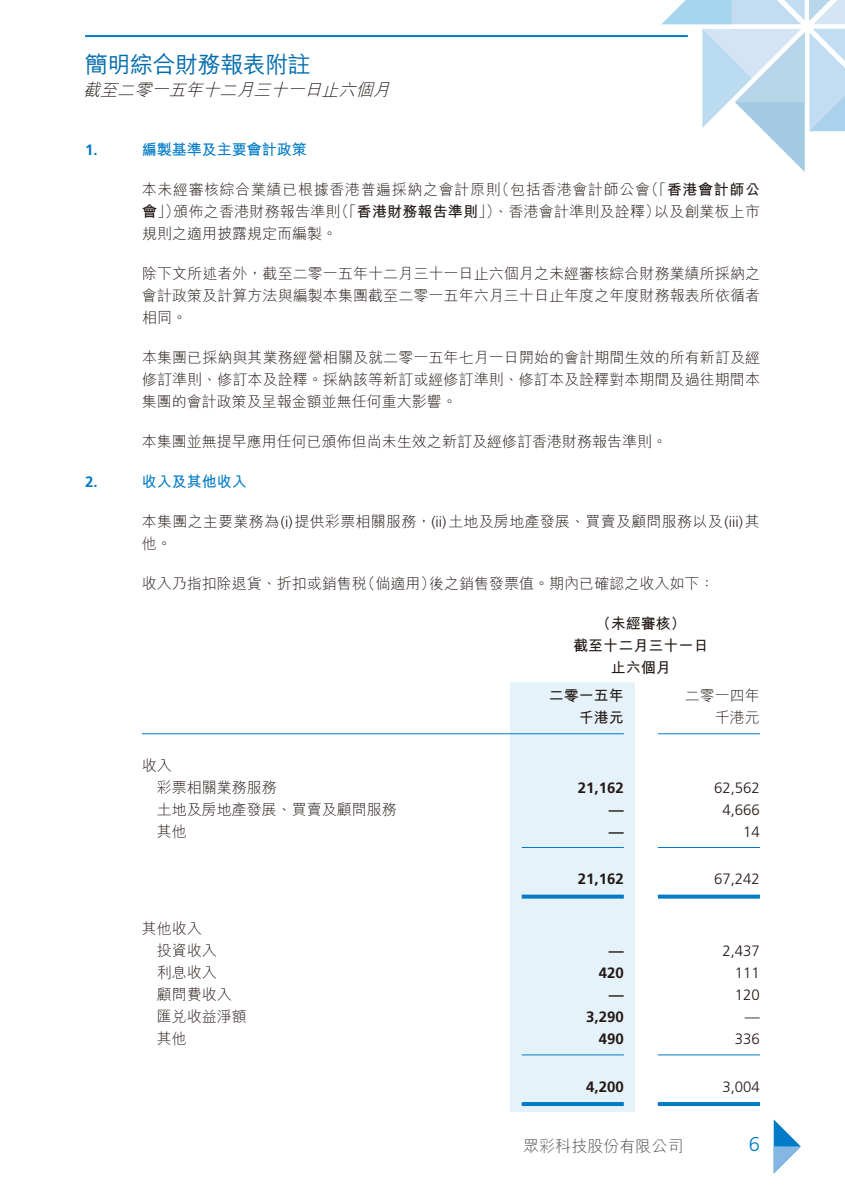
<style>
.page{position:relative;width:845px;height:1191px;background:#fff}
.page>*{position:absolute;margin:0;border:0;box-sizing:border-box;transform-origin:0 0}
.t1{font:500 23px "M Hei HK";letter-spacing:-.02em;color:#006bad}
.t2{font:300 20px "Frutiger LT Std";color:#007bc7}
.t3{font:italic 300 17px "M Hei HK";color:#231916}
.t4{font:300 16px "M Hei HK";color:#4d4a4a}
.t5{font:300 15px/22px "M Hei HK";letter-spacing:.005em;color:#231916}
.t6{font:300 15px "Frutiger LT Std";color:#231916}
.t7{font:700 15px/22px "M Hei HK";color:#231916;text-align:center}
.t8{font:300 15px "M Hei HK";letter-spacing:.04em;color:#231916}
.t9{font:700 15px "Frutiger LT Std";color:#231916}
.t10{font:700 15px "M Hei HK";color:#007bc7}
.t11{font:700 15px "Frutiger LT Std";color:#007bc7}
.s1{font-weight:300}
.s2{font-weight:700}
.s3{font-family:"Frutiger LT Std"}
</style>
<div class="page">
<svg style="left:661px;top:0;width:184px;height:172px"></svg>
<hr style="left:85px;top:35px;width:603px;height:2px;background:#007bc7">
<svg style="left:773px;top:1119px;width:28px;height:54px"></svg>
<div style="left:510px;top:683px;width:125px;height:428px;background:#e6f2f9"></div>
<hr style="left:142px;top:733px;width:482px;height:1px;background:#007bc7">
<hr style="left:658px;top:733px;width:102px;height:1px;background:#007bc7">
<hr style="left:522px;top:847px;width:102px;height:1px;background:#007bc7">
<hr style="left:658px;top:847px;width:102px;height:1px;background:#007bc7">
<svg style="left:522px;top:894px;width:102px;height:4px"></svg>
<svg style="left:658px;top:894px;width:102px;height:4px"></svg>
<hr style="left:522px;top:1054px;width:102px;height:1px;background:#007bc7">
<hr style="left:658px;top:1054px;width:102px;height:1px;background:#007bc7">
<hr style="left:522px;top:1102px;width:102px;height:4px;background:#007bc7">
<hr style="left:658px;top:1102px;width:102px;height:4px;background:#007bc7">
<h1 class="t1" style="left:85px;top:48px;width:227px">簡明綜合財務報表附註</h1>
<p class="t3" style="left:83px;top:81px;width:312px">截至二零一五年十二月三十一日止六個月</p>
<p class="t11" style="left:85px;top:141px;width:14px">1.</p>
<p class="t11" style="left:85px;top:473px;width:14px">2.</p>
<p class="t10" style="left:142px;top:139px;width:166px">編製基準及主要會計政策</p>
<p class="t7" style="left:644px;top:177px;width:118px"><span class="s1">（「</span>香港會計師公</p>
<p class="t8" style="left:494px;top:182px;width:157px">（包括香港會計師公會</p>
<p class="t8" style="left:142px;top:182px;width:360px">本未經審核綜合業績已根據香港普遍採納之會計原則</p>
<p class="t5" style="left:142px;top:200px;width:196px"><span class="s2">會</span>」）<br>規則之適用披露規定而編製。</p>
<p class="t5" style="left:142px;top:262px;width:619px;text-align:justify">除下文所述者外，截至二零一五年十二月三十一日止六個月之未經審核綜合財務業績所採納之會計政策及計算方法與編製本集團截至二零一五年六月三十日止年度之年度財務報表所依循者相同。</p>
<p class="t5" style="left:142px;top:346px;width:620px;text-align:justify">本集團已採納與其業務經營相關及就二零一五年七月一日開始的會計期間生效的所有新訂及經修訂準則、修訂本及詮釋。採納該等新訂或經修訂準則、修訂本及詮釋對本期間及過往期間本集團的會計政策及呈報金額並無任何重大影響。</p>
<p class="t5" style="left:142px;top:430px;width:527px">本集團並無提早應用任何已頒佈但尚未生效之新訂及經修訂香港財務報告準則。</p>
<p class="t10" style="left:142px;top:471px;width:106px">收入及其他收入</p>
<p class="t5" style="left:334px;top:200px;width:327px">（「<span class="s2">香港財務報告準則</span>」）、香港會計準則及詮釋）</p>
<p class="t5" style="left:174px;top:200px;width:168px">頒佈之香港財務報告準則</p>
<p class="t5" style="left:654px;top:200px;width:108px">以及創業板上市</p>
<p class="t5" style="left:142px;top:510px;width:619px">本集團之主要業務為 <span class="s3">)i(</span> 提供彩票相關服務， <span class="s3">)i i(</span> 土地及房地產發展、買賣及顧問服務以及<span class="s3">(iii</span> 其<span class="s3">)</span>他。</p>
<p class="t5" style="left:429px;top:572px;width:286px">後之銷售發票值。期內已確認之收入如下：</p>
<p class="t5" style="left:360px;top:572px;width:76px">（倘適用）</p>
<p class="t5" style="left:142px;top:572px;width:227px">收入乃指扣除退貨、折扣或銷售稅</p>
<p class="t7" style="left:573px;top:611px;width:136px">（未經審核(<br>截至十二月三十一日止六個月</p>
<p class="t5" style="left:685px;top:684px;width:76px">二零一四年</p>
<p class="t7" style="left:549px;top:683px;width:76px">二零一五年</p>
<p class="t7" style="left:579px;top:705px;width:46px">千港元</p>
<p class="t5" style="left:715px;top:706px;width:46px">千港元</p>
<p class="t5" style="left:142px;top:754px;width:31px">收入</p>
<p class="t5" style="left:157px;top:776px;width:121px">彩票相關業務服務</p>
<p class="t9" style="left:578px;top:778px;width:47px">21,162</p>
<p class="t6" style="left:714px;top:779px;width:47px">62,562</p>
<p class="t5" style="left:157px;top:798px;width:241px">土地及房地產發展、買賣及顧問服務</p>
<p class="t9" style="left:609px;top:800px;width:16px">—</p>
<p class="t6" style="left:722px;top:801px;width:39px">4,666</p>
<p class="t5" style="left:157px;top:820px;width:31px">其他</p>
<p class="t9" style="left:609px;top:822px;width:16px">—</p>
<p class="t6" style="left:743px;top:823px;width:18px">14</p>
<p class="t9" style="left:578px;top:870px;width:47px">21,162</p>
<p class="t6" style="left:714px;top:870px;width:47px">67,242</p>
<p class="t5" style="left:142px;top:917px;width:61px">其他收入</p>
<p class="t5" style="left:157px;top:939px;width:61px">投資收入</p>
<p class="t9" style="left:609px;top:942px;width:16px">—</p>
<p class="t6" style="left:722px;top:942px;width:39px">2,437</p>
<p class="t5" style="left:157px;top:961px;width:61px">利息收入</p>
<p class="t9" style="left:599px;top:964px;width:27px">420</p>
<p class="t6" style="left:735px;top:964px;width:27px">111</p>
<p class="t5" style="left:157px;top:983px;width:76px">顧問費收入</p>
<p class="t9" style="left:609px;top:986px;width:16px">—</p>
<p class="t6" style="left:735px;top:986px;width:27px">120</p>
<p class="t5" style="left:157px;top:1005px;width:91px">匯兌收益淨額</p>
<p class="t9" style="left:586px;top:1008px;width:39px">3,290</p>
<p class="t6" style="left:745px;top:1008px;width:16px">—</p>
<p class="t5" style="left:157px;top:1027px;width:31px">其他</p>
<p class="t9" style="left:599px;top:1030px;width:27px">490</p>
<p class="t6" style="left:735px;top:1030px;width:27px">336</p>
<p class="t9" style="left:586px;top:1077px;width:39px">4,200</p>
<p class="t6" style="left:722px;top:1078px;width:39px">3,004</p>
<p class="t4" style="left:523px;top:1137px;width:161px">眾彩科技股份有限公司</p>
<h2 class="t2" style="left:749px;top:1132px;width:13px">6</h2>
</div>
